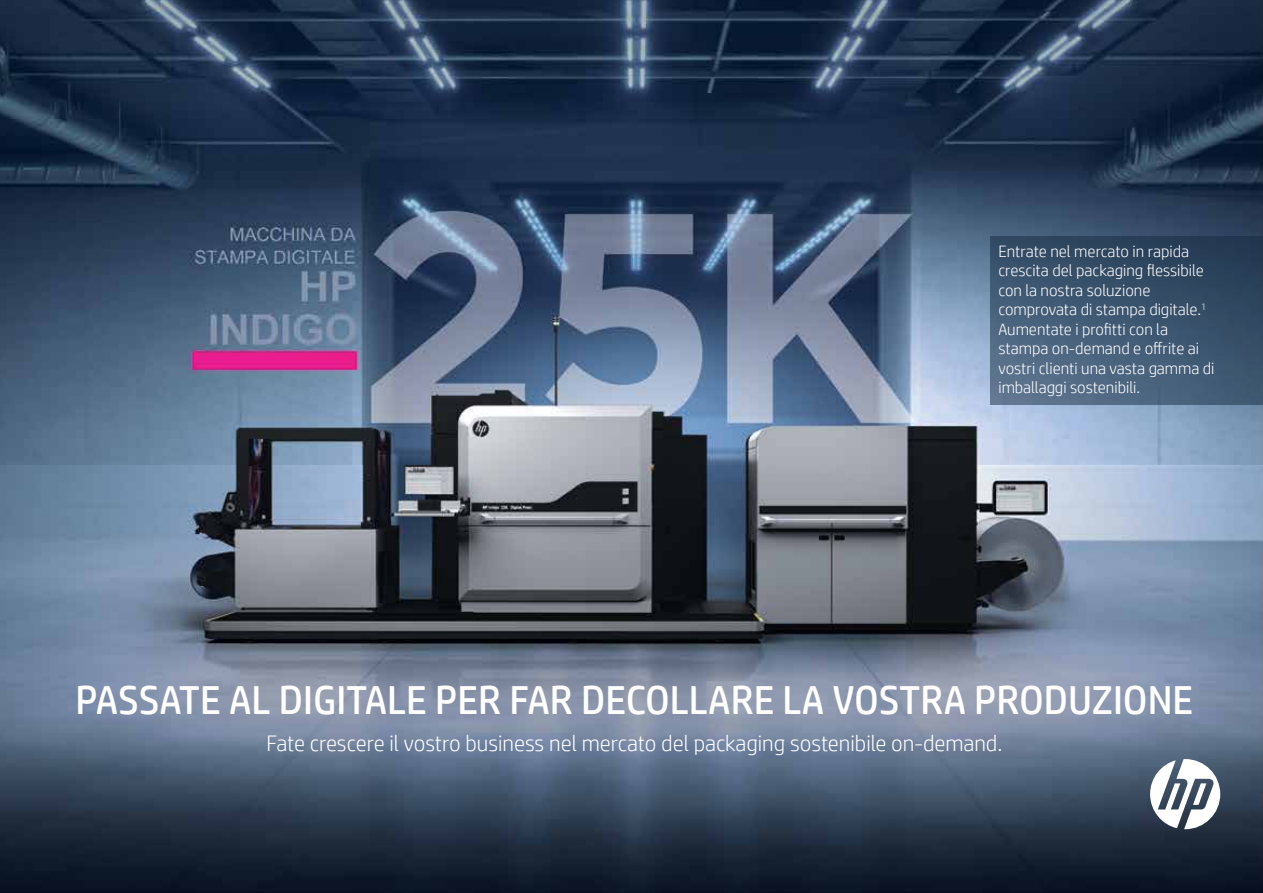
<style>
.page{position:relative;width:1263px;height:893px;background:#fff}
.page>*{position:absolute;margin:0;border:0;box-sizing:border-box;transform-origin:0 0}
.t1{font:40.5px "HP Simplified";color:#fff}
.t2{font:300 22.5px "HP Simplified";color:#fff}
.t3{font:300 16.5px/19.5px "HP Simplified";color:#fff}
</style>
<div class="page">
<img style="left:0;top:0;width:1263px;height:893px">
<svg style="left:990px;top:236px;width:273px;height:169px;background:#3e5670"></svg>
<svg style="left:1150px;top:759px;width:70px;height:70px"></svg>
<p class="t3" style="left:998px;top:241px;width:218px">Entrate nel mercato in rapida crescita del packaging flessibile con la nostra soluzione comprovata di stampa digitale.<sup>1<br></sup>Aumentate i profitti con la stampa on-demand e offrite ai vostri clienti una vasta gamma di imballaggi sostenibili.</p>
<h1 class="t1" style="left:75px;top:673px;width:1119px">PASSATE AL DIGITALE PER FAR DECOLLARE LA VOSTRA PRODUZIONE</h1>
<h2 class="t2" style="left:266px;top:729px;width:737px">Fate crescere il vostro business nel mercato del packaging sostenibile on-demand.</h2>
</div>
